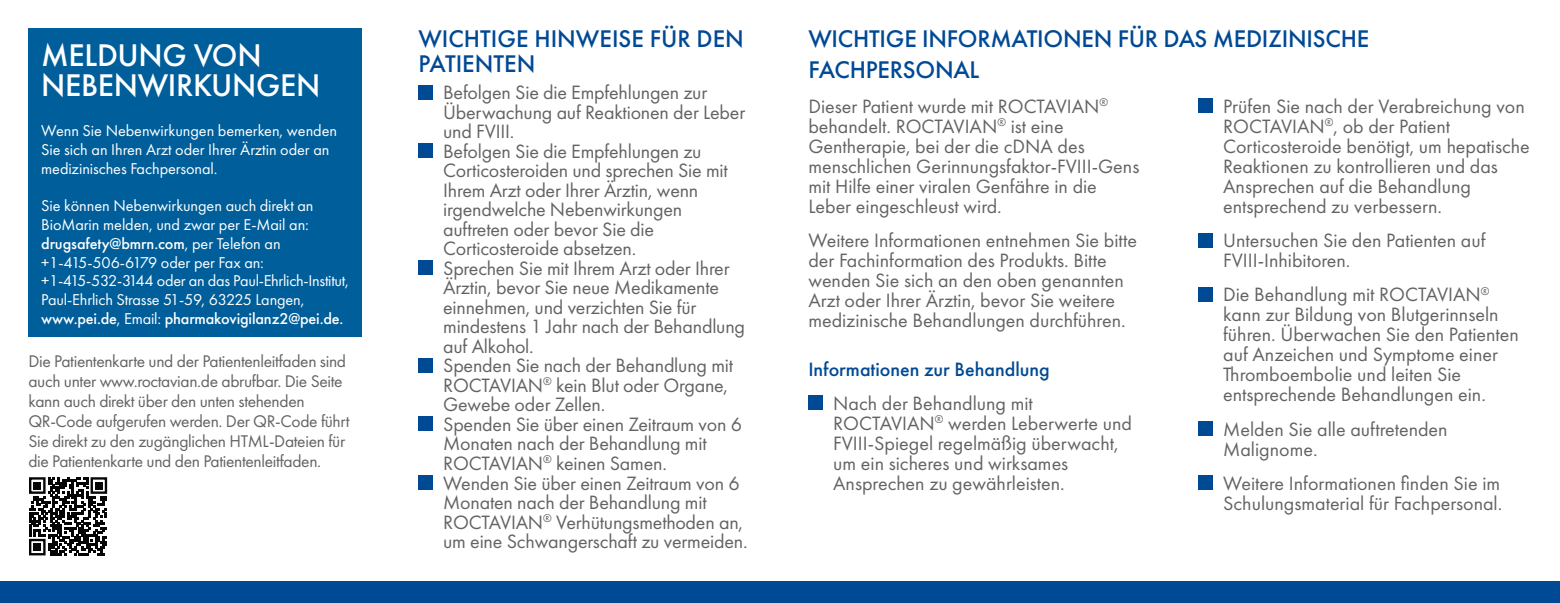
<style>
.page{position:relative;width:1560px;height:603px;background:#fff}
.page>*{position:absolute;margin:0;border:0;box-sizing:border-box;transform-origin:0 0}
.t1{font:500 32.5px "Futura PT";letter-spacing:-.01em;color:#fff}
.t2{font:500 25px/25px "Futura PT";letter-spacing:-.01em;color:#004994}
.t3{font:20px/20px "Futura PT";color:#636362}
.t4{font:500 20px "Futura PT";color:#004994}
.t5{font:17.5px/20px "Futura PT";letter-spacing:-.02em;color:#636362}
.t6{font:16.25px/18.8px "Futura PT";letter-spacing:-.005em;color:#fff}
.s1{font-weight:500}
</style>
<div class="page">
<div style="left:0;top:581px;width:1559px;height:21px;background:#004994"></div>
<div style="left:28px;top:28px;width:333px;height:308px;background:#005f9b"></div>
<div style="left:418px;top:85px;width:14px;height:14px;background:#004994"></div>
<div style="left:418px;top:143px;width:14px;height:15px;background:#004994"></div>
<div style="left:418px;top:260px;width:14px;height:15px;background:#004994"></div>
<div style="left:418px;top:358px;width:14px;height:14px;background:#004994"></div>
<div style="left:418px;top:416px;width:14px;height:15px;background:#004994"></div>
<div style="left:418px;top:475px;width:14px;height:14px;background:#004994"></div>
<div style="left:808px;top:395px;width:14px;height:14px;background:#004994"></div>
<div style="left:1198px;top:99px;width:14px;height:14px;background:#004994"></div>
<div style="left:1198px;top:233px;width:14px;height:14px;background:#004994"></div>
<div style="left:1198px;top:287px;width:14px;height:14px;background:#004994"></div>
<div style="left:1198px;top:421px;width:14px;height:14px;background:#004994"></div>
<div style="left:1198px;top:475px;width:14px;height:14px;background:#004994"></div>
<svg style="left:29px;top:477px;width:79px;height:79px"></svg>
<p class="t1" style="left:41px;top:36px;width:222px">MELDUNG VON</p>
<p class="t1" style="left:41px;top:66px;width:280px">NEBENWIRKUNGEN</p>
<p class="t6" style="left:41px;top:121px;width:297px">Wenn Sie Nebenwirkungen bemerken, wenden<br>Sie sich an Ihren Arzt oder Ihrer Ärztin oder an medizinisches Fachpersonal.</p>
<p class="t6" style="left:41px;top:196px;width:309px">Sie können Nebenwirkungen auch direkt an BioMarin melden, und zwar per E-Mail an: <span class="s1">drugsafety@bmrn.com</span>, per Telefon an +1-415-506-6179 oder per Fax an: +1-415-532-3144 oder an das Paul‑Ehrlich‑Institut, Paul-Ehrlich Strasse 51-59, 63225 Langen, <span class="s1">www.pei.de</span>, Email: <span class="s1">pharmakovigilanz2@pei.de.</span></p>
<p class="t5" style="left:28px;top:350px;width:322px">Die Patientenkarte und der Patientenleitfaden sind auch unter www.roctavian.de abrufbar. Die Seite kann auch direkt über den unten stehenden QR-Code aufgerufen werden. Der QR-Code führt Sie direkt zu den zugänglichen HTML-Dateien für die Patientenkarte und den Patientenleitfaden.</p>
<p class="t2" style="left:418px;top:27px;width:327px">WICHTIGE HINWEISE FÜR DEN<br>PATIENTEN</p>
<p class="t3" style="left:443px;top:82px;width:303px">Befolgen Sie die Empfehlungen zur<br>Überwachung auf Reaktionen der Leber und FVIII.</p>
<p class="t3" style="left:443px;top:141px;width:286px">Befolgen Sie die Empfehlungen zu<br>Corticosteroiden und sprechen Sie mit<br>Ihrem Arzt oder Ihrer Ärztin, wenn irgendwelche Nebenwirkungen auftreten oder bevor Sie die<br>Corticosteroide absetzen.</p>
<p class="t3" style="left:443px;top:258px;width:303px">Sprechen Sie mit Ihrem Arzt oder Ihrer<br>Ärztin, bevor Sie neue Medikamente einnehmen, und verzichten Sie für mindestens 1 Jahr nach der Behandlung auf Alkohol.</p>
<p class="t3" style="left:443px;top:355px;width:291px">Spenden Sie nach der Behandlung mit<br>ROCTAVIAN<sup>®</sup> kein Blut oder Organe,<br>Gewebe oder Zellen.</p>
<p class="t3" style="left:443px;top:414px;width:300px">Spenden Sie über einen Zeitraum von 6<br>Monaten nach der Behandlung mit<br>ROCTAVIAN<sup>®</sup> keinen Samen.</p>
<p class="t3" style="left:443px;top:472px;width:306px">Wenden Sie über einen Zeitraum von 6<br>Monaten nach der Behandlung mit ROCTAVIAN<sup>®</sup> Verhütungsmethoden an, um eine Schwangerschaft zu vermeiden.</p>
<p class="t2" style="left:808px;top:27px;width:562px">WICHTIGE INFORMATIONEN FÜR DAS MEDIZINISCHE</p>
<p class="t2" style="left:808px;top:57px;width:173px">FACHPERSONAL</p>
<p class="t3" style="left:808px;top:96px;width:332px">Dieser Patient wurde mit ROCTAVIAN<sup>® </sup>behandelt. ROCTAVIAN<sup>®</sup> ist eine Gentherapie, bei der die cDNA des menschlichen Gerinnungsfaktor-FVIII-Gens mit Hilfe einer viralen Genfähre in die Leber eingeschleust wird.</p>
<p class="t3" style="left:808px;top:230px;width:330px">Weitere Informationen entnehmen Sie bitte der Fachinformation des Produkts. Bitte wenden Sie sich an den oben genannten Arzt oder Ihrer Ärztin, bevor Sie weitere medizinische Behandlungen durchführen.</p>
<p class="t4" style="left:808px;top:357px;width:243px">Informationen zur Behandlung</p>
<p class="t3" style="left:833px;top:393px;width:300px">Nach der Behandlung mit<br>ROCTAVIAN<sup>®</sup> werden Leberwerte und<br>FVIII-Spiegel regelmäßig überwacht, um ein sicheres und wirksames<br>Ansprechen zu gewährleisten.</p>
<p class="t3" style="left:1222px;top:96px;width:308px">Prüfen Sie nach der Verabreichung von ROCTAVIAN<sup>®</sup>, ob der Patient Corticosteroide benötigt, um hepatische Reaktionen zu kontrollieren und das Ansprechen auf die Behandlung entsprechend zu verbessern.</p>
<p class="t3" style="left:1222px;top:230px;width:264px">Untersuchen Sie den Patienten auf<br>FVIII-Inhibitoren.</p>
<p class="t3" style="left:1222px;top:284px;width:297px">Die Behandlung mit ROCTAVIAN<sup>® </sup>kann zur Bildung von Blutgerinnseln führen. Überwachen Sie den Patienten auf Anzeichen und Symptome einer Thromboembolie und leiten Sie entsprechende Behandlungen ein.</p>
<p class="t3" style="left:1222px;top:418px;width:226px">Melden Sie alle auftretenden<br>Malignome.</p>
<p class="t3" style="left:1222px;top:473px;width:281px">Weitere Informationen finden Sie im<br>Schulungsmaterial für Fachpersonal.</p>
</div>
